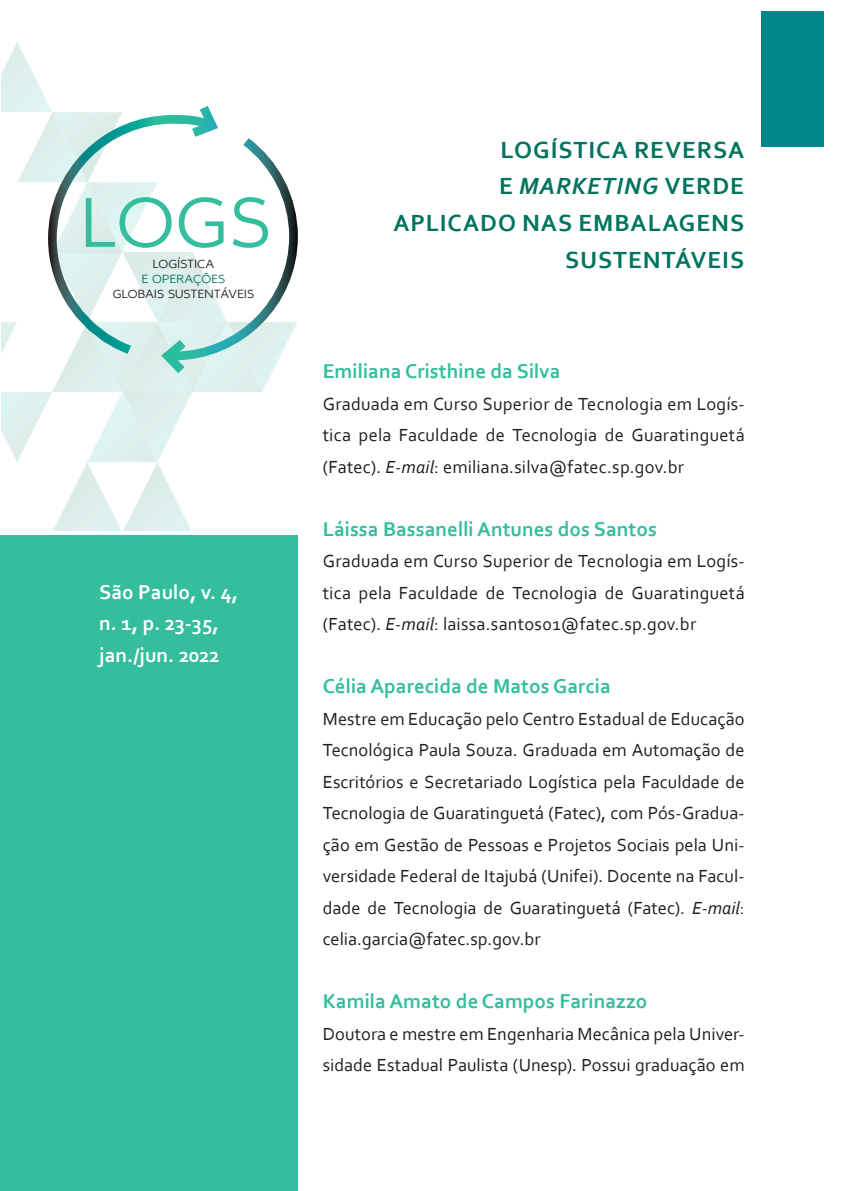
<style>
.page{position:relative;width:844px;height:1191px;background:#fff}
.page>*{position:absolute;margin:0;border:0;box-sizing:border-box;transform-origin:0 0}
.t1{font:300 74.9px "Idealist Sans";color:#34be9e}
.ARTIGO_Titulo{font:700 24.5px/36.8px "Corbel";letter-spacing:.04em;color:#01735f;text-align:right}
.ARTIGO_Autor{font:700 21px "Corbel";color:#34be9e}
.ARTIGO_Metadados_paginas_iniciais{font:700 21px/31.5px "Corbel";color:#fff}
.ARTIGO_Mini_cv{font:18.38px/31.5px "Corbel";letter-spacing:.005em;color:#231f20;text-align:justify}
.t2{font:300 12.6px "Idealist Sans";letter-spacing:.015em;color:#231f20}
.t3{font:300 12.6px "Idealist Sans";letter-spacing:.015em;color:#01735f}
.s1{font-style:italic}
</style>
<div class="page">
<div style="left:0;top:536px;width:298px;height:655px;background:#34be9e"></div>
<svg style="left:1px;top:42px;width:297px;height:489px"></svg>
<div style="left:761px;top:11px;width:62px;height:135px;background:#008689"></div>
<h1 class="t1" style="left:81px;top:171px;width:192px">LOGS</h1>
<p class="t2" style="left:153px;top:255px;width:63px">LOGÍSTICA</p>
<p class="t3" style="left:142px;top:270px;width:85px">E OPERAÇÕES</p>
<p class="t2" style="left:113px;top:286px;width:143px">GLOBAIS SUSTENTÁVEIS</p>
<p class="ARTIGO_Metadados_paginas_iniciais" style="left:99px;top:575px;width:141px">São Paulo, v. 4, n. 1, p. 23-35, jan./jun. 2022</p>
<p class="ARTIGO_Titulo" style="left:393px;top:130px;width:352px">LOGÍSTICA REVERSA<br>E <span class="s1">MARKETING</span> VERDE<br>APLICADO NAS EMBALAGENS<br>SUSTENTÁVEIS</p>
<p class="ARTIGO_Autor" style="left:322px;top:358px;width:239px">Emiliana Cristhine da Silva</p>
<p class="ARTIGO_Mini_cv" style="left:322px;top:387px;width:423px">Graduada em Curso Superior de Tecnologia em Logís&shy;tica pela Faculdade de Tecnologia de Guaratinguetá (Fatec). <span class="s1">E-mail</span>: emiliana.silva@fatec.sp.gov.br</p>
<p class="ARTIGO_Autor" style="left:322px;top:516px;width:336px">Láissa Bassanelli Antunes dos Santos</p>
<p class="ARTIGO_Mini_cv" style="left:322px;top:545px;width:423px">Graduada em Curso Superior de Tecnologia em Logís&shy;tica pela Faculdade de Tecnologia de Guaratinguetá (Fatec). <span class="s1">E-mail</span>: laissa.santos01@fatec.sp.gov.br</p>
<p class="ARTIGO_Autor" style="left:322px;top:673px;width:289px">Célia Aparecida de Matos Garcia</p>
<p class="ARTIGO_Mini_cv" style="left:322px;top:702px;width:423px">Mestre em Educação pelo Centro Estadual de Educação Tecnológica Paula Souza. Graduada em Automação de Escritórios e Secretariado Logística pela Faculdade de Tecnologia de Guaratinguetá (Fatec), com Pós-Gradua&shy;ção em Gestão de Pessoas e Projetos Sociais pela Uni&shy;versidade Federal de Itajubá (Unifei). Docente na Facul&shy;dade de Tecnologia de Guaratinguetá (Fatec). <span class="s1">E-mail</span>: celia.garcia@fatec.sp.gov.br</p>
<p class="ARTIGO_Autor" style="left:322px;top:988px;width:326px">Kamila Amato de Campos Farinazzo</p>
<p class="ARTIGO_Mini_cv" style="left:322px;top:1017px;width:423px">Doutora e mestre em Engenharia Mecânica pela Univer&shy;sidade Estadual Paulista (Unesp). Possui graduação em</p>
</div>
